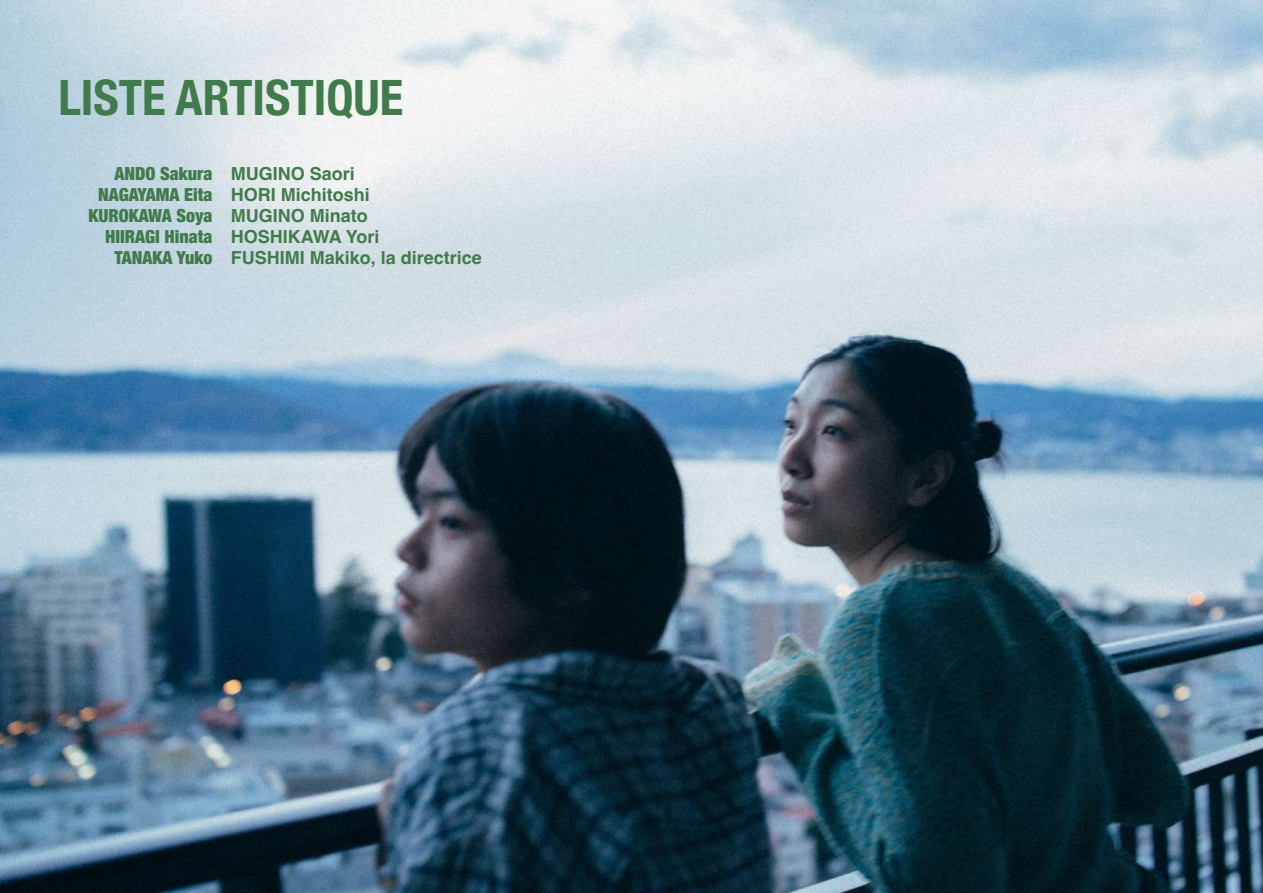
<style>
.page{position:relative;width:1263px;height:893px;background:#fff}
.page>*{position:absolute;margin:0;border:0;box-sizing:border-box;transform-origin:0 0}
.t1{font:700 condensed 48.75px "Helvetica Neue";color:#417b4b}
.t2{font:700 18px/21px "Helvetica";color:#417b4b}
.t3{font:900 condensed 18px/21px "Helvetica Neue";color:#417b4b;text-align:right}
</style>
<div class="page">
<img style="left:0;top:0;width:1263px;height:893px">
<h1 class="t1" style="left:58px;top:57px;width:346px">LISTE ARTISTIQUE</h1>
<p class="t3" style="left:88px;top:162px;width:125px">ANDO Sakura<br>NAGAYAMA Eita<br>KUROKAWA Soya<br>HIIRAGI Hinata<br>TANAKA Yuko</p>
<p class="t2" style="left:231px;top:165px;width:253px">MUGINO Saori<br>HORI Michitoshi<br>MUGINO Minato<br>HOSHIKAWA Yori<br>FUSHIMI Makiko, la directrice</p>
</div>
